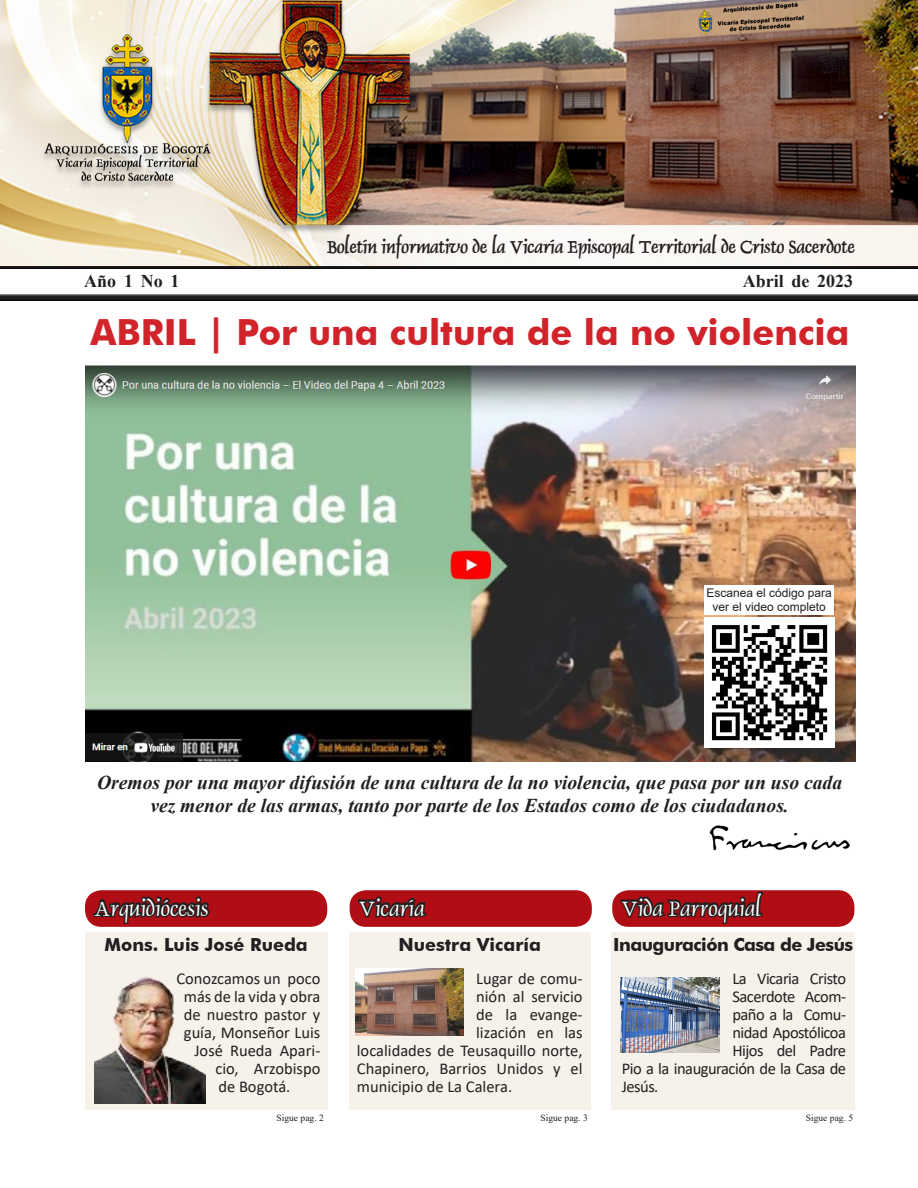
<style>
.page{position:relative;width:918px;height:1188px;background:#fff}
.page>*{position:absolute;margin:0;border:0;box-sizing:border-box;transform-origin:0 0}
.t1{font:700 36px "Futura BT";color:#d1232a}
.t2{font:24px "Dolphin Normal";color:#fff}
.t3{font:italic 700 19.65px/23.1px "Times New Roman";color:#231f20;text-align:center}
.t4{font:700 19.5px "Dolphin";color:#231f20}
.t5{font:700 18px "Futura BT";color:#231f20}
.t6{font:700 18px "Futura BT";letter-spacing:-.03em;color:#231f20}
.t7{font:700 18px "Times New Roman";color:#231f20}
.t8{font:16.5px "Calibri";color:#231f20}
.t9{font:16.5px "Calibri";letter-spacing:-.03em;color:#231f20}
.t10{font:16.35px "Times New Roman";color:#231f20}
.t11{font:12px/14.4px "Arial";color:#231f20;text-align:center}
.t12{font:9.45px "Times New Roman";color:#231f20}
</style>
<div class="page">
<div style="left:611px;top:932px;width:243px;height:177px;background:#f6f1e9"></div>
<div style="left:0;top:294px;width:918px;height:9px;background:#231f20;opacity:.75"></div>
<div style="left:0;top:261px;width:918px;height:10px;background:#231f20;opacity:.75"></div>
<div style="left:349px;top:932px;width:242px;height:177px;background:#f6f1e9"></div>
<div style="left:85px;top:932px;width:242px;height:177px;background:#f6f1e9"></div>
<img style="left:0;top:0;width:918px;height:265px">
<img style="left:85px;top:365px;width:770px;height:396px">
<img style="left:704px;top:617px;width:130px;height:130px">
<img style="left:95px;top:977px;width:111px;height:127px">
<img style="left:355px;top:968px;width:108px;height:68px">
<img style="left:709px;top:825px;width:141px;height:26px">
<div style="left:704px;top:585px;width:130px;height:30px;background:#fff"></div>
<div style="left:85px;top:890px;width:242px;height:37px;background:#b00d15;border-radius:16px"></div>
<svg style="left:92px;top:896px;width:119px;height:31px"></svg>
<div style="left:350px;top:890px;width:242px;height:37px;background:#b00d15;border-radius:16px"></div>
<svg style="left:357px;top:890px;width:72px;height:87px"></svg>
<div style="left:612px;top:890px;width:242px;height:37px;background:#b00d15;border-radius:16px"></div>
<svg style="left:619px;top:890px;width:147px;height:37px"></svg>
<img style="left:620px;top:977px;width:100px;height:75px">
<p class="t4" style="left:327px;top:234px;width:529px">Boletín informativo de la Vicaría Episcopal Territorial de Cristo Sacerdote</p>
<p class="t7" style="left:84px;top:268px;width:97px">Año 1 No 1</p>
<p class="t7" style="left:743px;top:268px;width:112px">Abril de 2023</p>
<p class="t1" style="left:90px;top:310px;width:761px">ABRIL | Por una cultura de la no violencia</p>
<p class="t11" style="left:707px;top:585px;width:127px">Escanea el código para ver el video completo</p>
<p class="t3" style="left:97px;top:770px;width:747px">Oremos por una mayor difusión de una cultura de la no violencia, que pasa por un uso cada vez menor de las armas, tanto por parte de los Estados como de los ciudadanos.</p>
<p class="t2" style="left:95px;top:893px;width:115px">Arquidiócesis</p>
<p class="t2" style="left:359px;top:893px;width:67px">Vicaría</p>
<p class="t2" style="left:622px;top:893px;width:141px">Vida Parroquial</p>
<p class="t5" style="left:104px;top:934px;width:205px">Mons. Luis José Rueda</p>
<p class="t8" style="left:176px;top:967px;width:145px">Conozcamos un poco</p>
<p class="t8" style="left:184px;top:985px;width:138px">más de la vida y obra</p>
<p class="t8" style="left:184px;top:1003px;width:138px">de nuestro pastor y</p>
<p class="t8" style="left:184px;top:1021px;width:138px">guía, Monseñor Luis</p>
<p class="t8" style="left:194px;top:1039px;width:127px">José Rueda Apari-</p>
<p class="t8" style="left:215px;top:1057px;width:106px">cio, Arzobispo</p>
<p class="t8" style="left:218px;top:1075px;width:74px">de Bogotá.</p>
<p class="t12" style="left:277px;top:1111px;width:49px">Sigue pag. 2</p>
<p class="t10" style="left:611px;top:926px;width:10px">3</p>
<p class="t5" style="left:399px;top:934px;width:144px">Nuestra Vicaría</p>
<p class="t6" style="left:613px;top:934px;width:241px">Inauguración Casa de Jesús</p>
<p class="t8" style="left:476px;top:967px;width:108px">Lugar de comu-</p>
<p class="t8" style="left:476px;top:985px;width:108px">nión al servicio</p>
<p class="t8" style="left:476px;top:1003px;width:108px">de la evange-</p>
<p class="t8" style="left:476px;top:1021px;width:108px">lización en las</p>
<p class="t8" style="left:357px;top:1039px;width:227px">localidades de Teusaquillo norte,</p>
<p class="t8" style="left:357px;top:1057px;width:227px">Chapinero, Barrios Unidos y el</p>
<p class="t8" style="left:357px;top:1075px;width:157px">municipio de La Calera.</p>
<p class="t12" style="left:540px;top:1111px;width:49px">Sigue pag. 3</p>
<p class="t12" style="left:806px;top:1111px;width:49px">Sigue pag. 5</p>
<p class="t9" style="left:732px;top:967px;width:115px">La Vicaria Cristo</p>
<p class="t9" style="left:732px;top:985px;width:115px">Sacerdote Acom-</p>
<p class="t9" style="left:732px;top:1003px;width:115px">paño a la Comu-</p>
<p class="t9" style="left:732px;top:1021px;width:115px">nidad Apostólicoa</p>
<p class="t9" style="left:732px;top:1039px;width:115px">Hijos del Padre</p>
<p class="t9" style="left:622px;top:1057px;width:226px">Pio a la inauguración de la Casa de</p>
<p class="t8" style="left:622px;top:1075px;width:38px">Jesús.</p>
</div>
